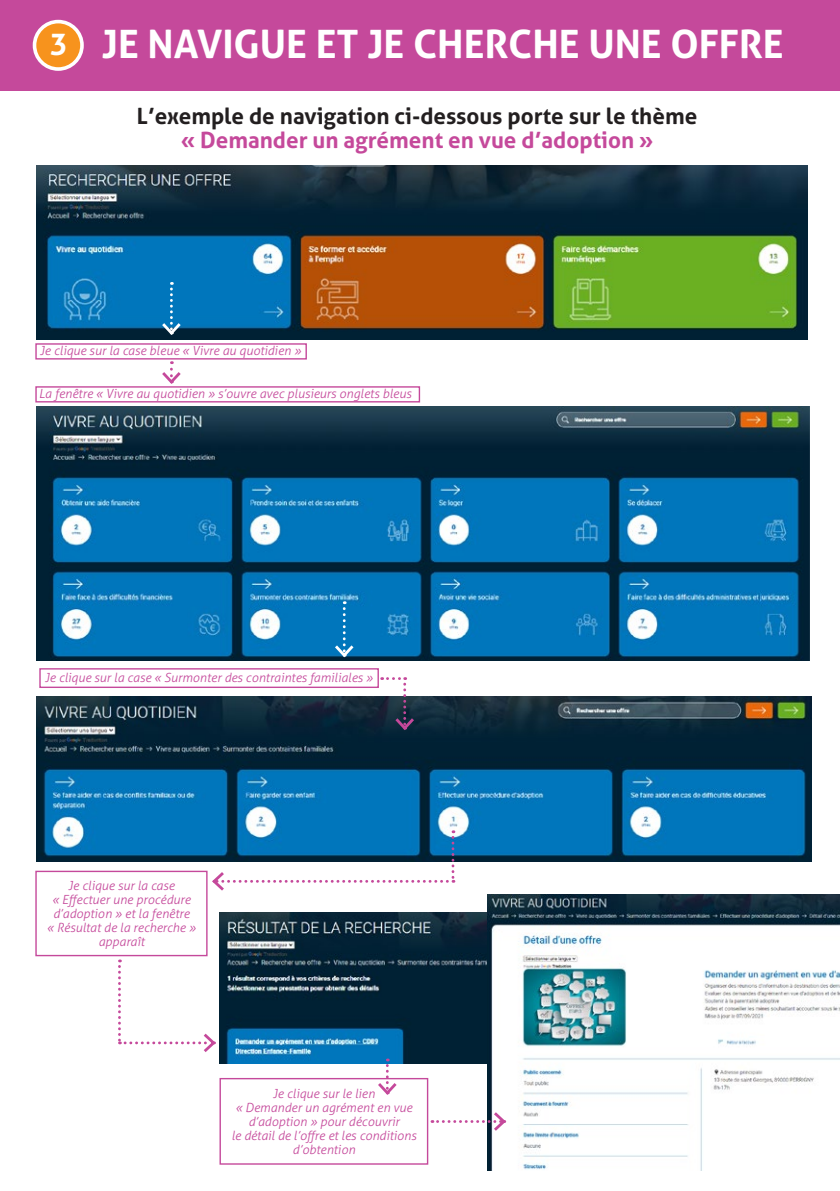
<style>
.page{position:relative;width:840px;height:1191px;background:#fff}
.page>*{position:absolute;margin:0;border:0;box-sizing:border-box;transform-origin:0 0}
.t1{font:700 39.2px "Aller";color:#fff}
.t2{font:700 30px "Aller";color:#fff}
.t3{font:700 22.4px "Aller";color:#231f20}
.t4{font:700 22.4px "Aller";color:#c5499b}
.t5{font:italic 300 12.6px/14px "Aller";color:#c5499b;text-align:center}
</style>
<div class="page">
<svg style="left:162px;top:361px;width:19px;height:23px"></svg>
<div style="left:0;top:0;width:839px;height:91px;background:#c5499b"></div>
<div style="left:34px;top:22px;width:48px;height:47px;background:#f7931d;border-radius:50%"></div>
<div style="left:33px;top:20px;width:51px;height:51px;border:4px solid #fff;border-radius:50%"></div>
<img style="left:220px;top:912px;width:267px;height:152px">
<img style="left:36px;top:696px;width:775px;height:166px">
<img style="left:36px;top:165px;width:771px;height:175px">
<img style="left:36px;top:407px;width:773px;height:254px">
<div style="left:35px;top:343px;width:272px;height:16px;border:1px solid #c5499b"></div>
<div style="left:39px;top:668px;width:339px;height:20px;border:1px solid #c5499b"></div>
<div style="left:219px;top:1078px;width:209px;height:86px;border:1px solid #c5499b"></div>
<div style="left:35px;top:870px;width:172px;height:86px;border:1px solid #c5499b"></div>
<div style="left:35px;top:386px;width:385px;height:16px;border:1px solid #c5499b"></div>
<svg style="left:159px;top:282px;width:24px;height:55px"></svg>
<img style="left:487px;top:894px;width:352px;height:276px">
<svg style="left:332px;top:601px;width:24px;height:58px"></svg>
<svg style="left:210px;top:830px;width:244px;height:61px"></svg>
<svg style="left:118px;top:959px;width:98px;height:93px"></svg>
<svg style="left:375px;top:1058px;width:24px;height:37px"></svg>
<svg style="left:431px;top:1109px;width:76px;height:24px"></svg>
<svg style="left:381px;top:677px;width:35px;height:55px"></svg>
<h2 class="t2" style="left:50px;top:26px;width:19px">3</h2>
<h1 class="t1" style="left:102px;top:20px;width:682px">JE NAVIGUE ET JE CHERCHE UNE OFFRE</h1>
<h3 class="t3" style="left:137px;top:103px;width:561px">L’exemple de navigation ci-dessous porte sur le thème</h3>
<h3 class="t4" style="left:181px;top:126px;width:474px">« Demander un agrément en vue d’adoption »</h3>
<p class="t5" style="left:40px;top:343px;width:263px">Je clique sur la case bleue « Vivre au quotidien »</p>
<p class="t5" style="left:39px;top:386px;width:374px">La fenêtre « Vivre au quotidien » s’ouvre avec plusieurs onglets bleus</p>
<p class="t5" style="left:45px;top:670px;width:329px">Je clique sur la case « Surmonter des contraintes familiales »</p>
<p class="t5" style="left:47px;top:878px;width:150px">Je clique sur la case<br>« Effectuer une procédure d’adoption » et la fenêtre<br>« Résultat de la recherche » apparaît</p>
<p class="t5" style="left:231px;top:1086px;width:186px">Je clique sur le lien<br>« Demander un agrément en vue d’adoption » pour découvrir<br>le détail de l’offre et les conditions d’obtention</p>
</div>
